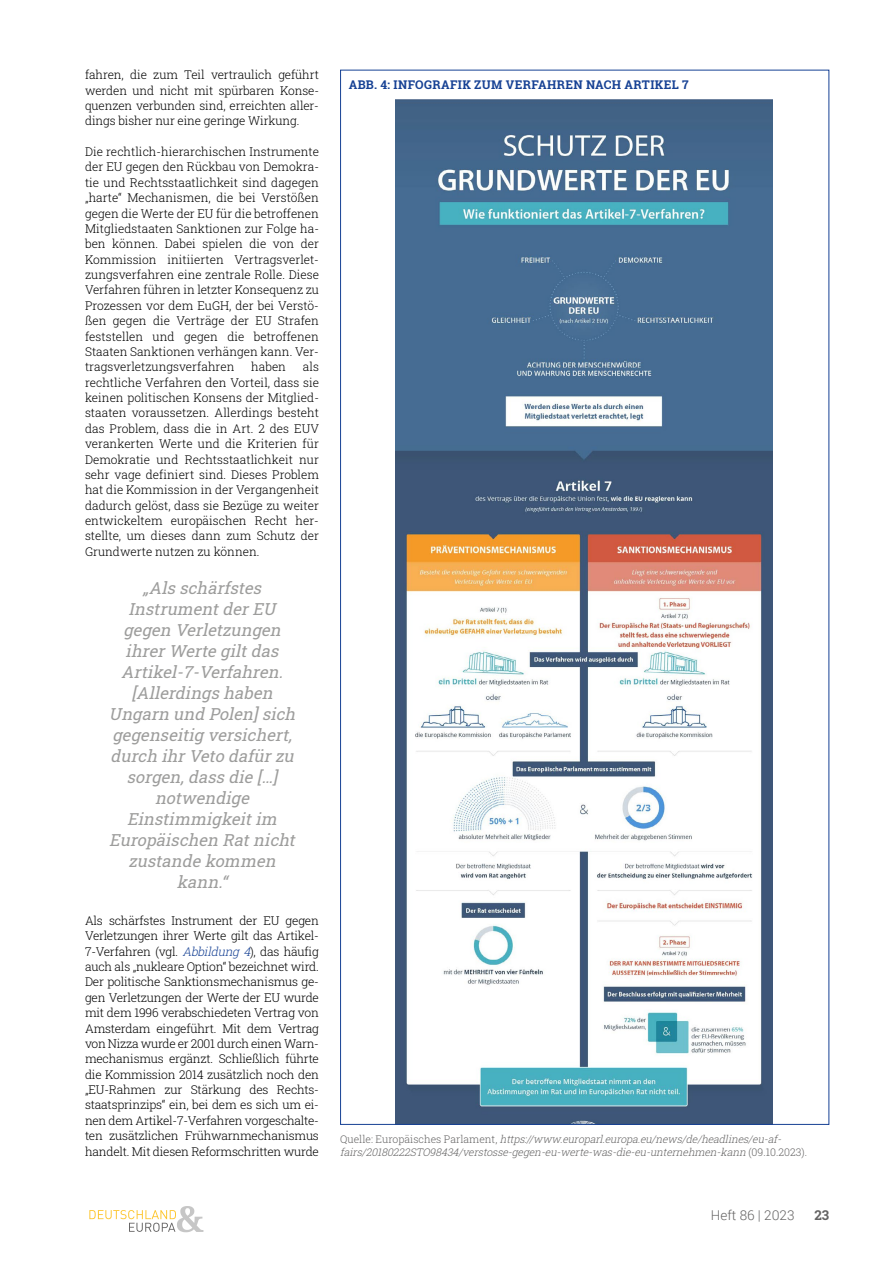
<style>
.page{position:relative;width:893px;height:1263px;background:#fff}
.page>*{position:absolute;margin:0;border:0;box-sizing:border-box;transform-origin:0 0}
.t1{font:italic 16.5px/21px "Roboto Slab";color:#9d9d9c;text-align:center}
.t2{font:300 13.5px "Roboto";color:#646363}
.t3{font:700 13.5px "Roboto Slab";color:#646363}
.t4{font:300 12px/15.3px "Roboto Slab";letter-spacing:-.01em;color:#000;text-align:justify}
.t5{font:700 12px "Roboto Slab";letter-spacing:.03em;color:#164194}
.t6{font:italic 300 10.5px/12.8px "Roboto Slab";color:#646363}
.s1{font-style:italic;color:#164194}
.s2{font-style:normal}
</style>
<div class="page">
<svg style="left:89px;top:1206px;width:114px;height:26px"></svg>
<img style="left:396px;top:100px;width:377px;height:1023px">
<p class="t4" style="left:85px;top:67px;width:235px">fahren, die zum Teil vertraulich geführt werden und nicht mit spürbaren Konse&shy;quenzen verbunden sind, erreichten aller&shy;dings bisher nur eine geringe Wirkung.</p>
<p class="t4" style="left:85px;top:144px;width:235px">Die rechtlich-hierarchischen Instrumente der EU gegen den Rückbau von Demokra&shy;tie und Rechtsstaatlichkeit sind dagegen „harte“ Mechanismen, die bei Verstößen gegen die Werte der EU für die betroffenen Mitgliedstaaten Sanktionen zur Folge ha&shy;ben können. Dabei spielen die von der Kommission initiierten Vertragsverlet&shy;zungsverfahren eine zentrale Rolle. Diese Verfahren führen in letzter Konsequenz zu Prozessen vor dem EuGH, der bei Verstö&shy;ßen gegen die Verträge der EU Strafen feststellen und gegen die betroffenen Staaten Sanktionen verhängen kann. Ver&shy;tragsverletzungsverfahren</p>
<p class="t4" style="left:85px;top:359px;width:235px;text-indent:218px">als rechtliche Verfahren den Vorteil, dass sie keinen politischen Konsens der Mitglied&shy;staaten voraussetzen. Allerdings besteht das Problem, dass die in Art. 2 des EUV verankerten Werte und die Kriterien für Demokratie und Rechtsstaatlichkeit nur sehr vage definiert sind. Dieses Problem hat die Kommission in der Vergangenheit dadurch gelöst, dass sie Bezüge zu weiter entwickeltem europäischen Recht her&shy;stellte, um dieses dann zum Schutz der Grundwerte nutzen zu können.</p>
<p class="t4" style="left:251px;top:359px;width:36px">haben</p>
<p class="t1" style="left:109px;top:577px;width:192px">„Als schärfstes<br>InstrumentderEU gegen Verletzungen ihrerWerte giltdas<br>Artikel-7-Verfahren. [Allerdings haben<br>Ungarn und Polen]sich gegenseitig versichert, durch ihrVeto dafürzu sorgen,dass die […] notwendige<br>Einstimmigkeitim<br>Europäischen Ratnicht zustande kommen kann.“</p>
<p class="t4" style="left:85px;top:912px;width:235px">Als schärfstes Instrument der EU gegen Verletzungen ihrer Werte gilt das Artikel-7-Verfahren (vgl. <span class="s1">Abbildung 4</span>), das häufig auch als „nukleare Option“ bezeichnet wird.<br>Der politische Sanktionsmechanismus ge&shy;gen Verletzungen der Werte der EU wurde mit dem 1996 verabschiedeten Vertrag von Amsterdam eingeführt. Mit dem Vertrag von Nizza wurde er 2001 durch einen Warn&shy;mechanismus ergänzt. Schließlich führte die Kommission 2014 zusätzlich noch den „EU-Rahmen zur Stärkung des Rechts&shy;staatsprinzips“ ein, bei dem es sich um ei&shy;nen dem Artikel-7-Verfahren vorgeschalte&shy;ten zusätzlichen Frühwarnmechanismus handelt. Mit diesen Reformschritten wurde</p>
<p class="t5" style="left:349px;top:77px;width:341px">ABB. 4: INFOGRAFIK ZUM VERFAHREN NACH ARTIKEL 7</p>
<p class="t6" style="left:340px;top:1132px;width:468px"><span class="s2">Q u e l l e : E u r o p ä i s c h e s P a r l a m e n t ,</span> https://www.europarl.europa.eu/news/de/headlines/eu-af&shy;fairs/20180222STO98434/verstosse-gegen-eu-werte-was-die-eu-unternehmen-kann <span class="s2">( 0 9 . 1 0 . 2 0 2 3 ) .</span></p>
<p class="t2" style="left:711px;top:1206px;width:85px">Heft 86 | 2023</p>
<p class="t3" style="left:814px;top:1206px;width:16px">23</p>
</div>
